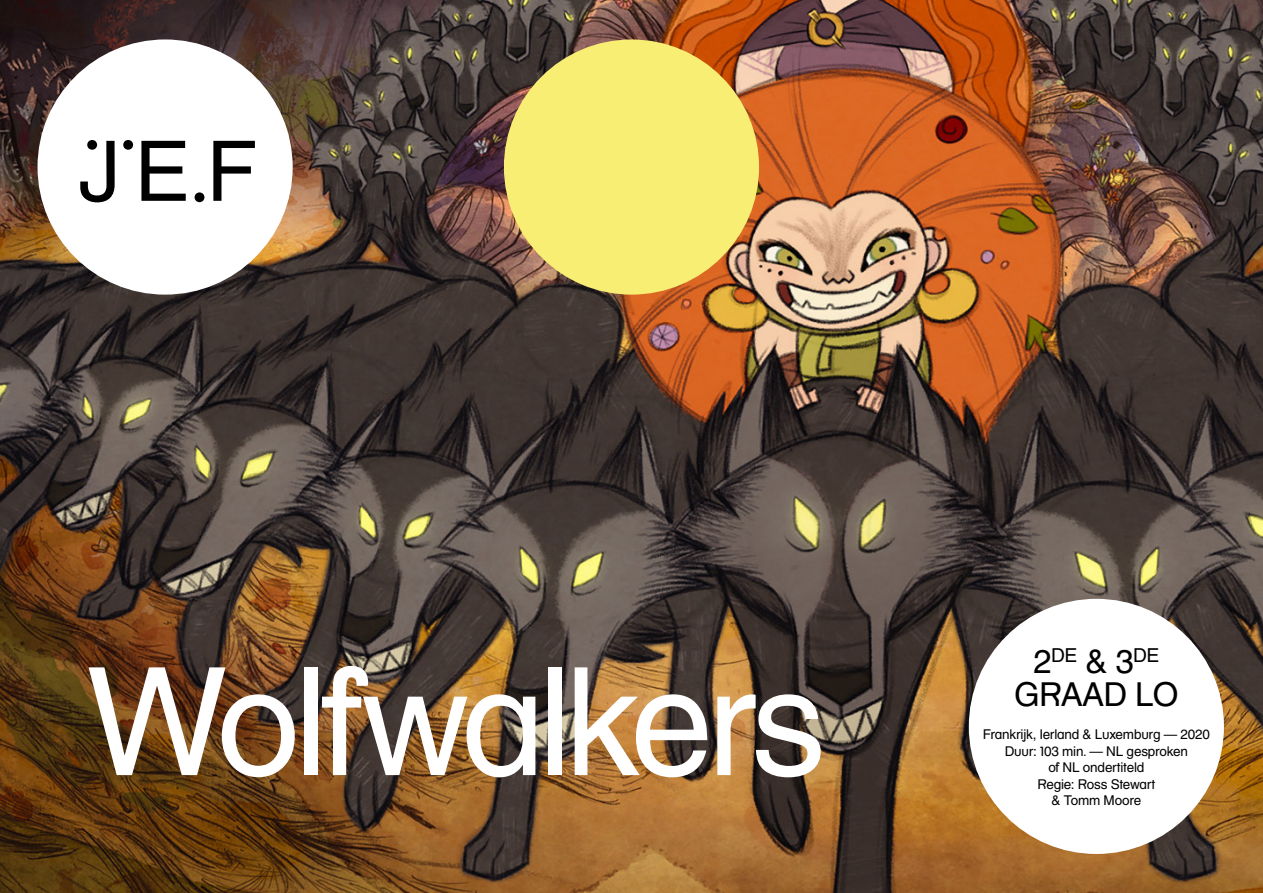
<style>
.page{position:relative;width:1263px;height:893px;background:#fff}
.page>*{position:absolute;margin:0;border:0;box-sizing:border-box;transform-origin:0 0}
.CVR_Filmtitel_130_pt{font:150px "JEF";letter-spacing:-.045em;color:#fff}
.CVR_graad{font:33px "JEF";letter-spacing:-.02em;color:#000}
.CVR_graad-2{font:19.2px "JEF";color:#000}
.CVR_info{font:13.5px "JEF";letter-spacing:-.015em;color:#000}
.s1{font-size:33px}
</style>
<div class="page">
<img style="left:0;top:0;width:1263px;height:893px">
<div style="left:38px;top:39px;width:255px;height:256px;background:#fff;border-radius:50%"></div>
<svg style="left:80px;top:140px;width:175px;height:62px"></svg>
<div style="left:504px;top:39px;width:255px;height:256px;background:#f8ee73;border-radius:50%"></div>
<div style="left:969px;top:599px;width:255px;height:255px;background:#fff;border-radius:50%"></div>
<p class="CVR_Filmtitel_130_pt" style="left:86px;top:633px;width:741px">Wolfwalkers</p>
<p class="CVR_graad-2" style="left:1033px;top:644px;width:128px"><span class="s1">2</span>DE <span class="s1">&amp; 3</span>DE</p>
<p class="CVR_graad" style="left:1014px;top:675px;width:166px">GRAAD LO</p>
<p class="CVR_info" style="left:983px;top:726px;width:228px">Frankrijk, Ierland &amp; Luxemburg — 2020</p>
<p class="CVR_info" style="left:1005px;top:743px;width:185px">Duur: 103 min. — NL gesproken</p>
<p class="CVR_info" style="left:1048px;top:759px;width:98px">of NL ondertiteld</p>
<p class="CVR_info" style="left:1037px;top:776px;width:119px">Regie: Ross Stewart</p>
<p class="CVR_info" style="left:1051px;top:792px;width:91px">&amp; Tomm Moore</p>
</div>
